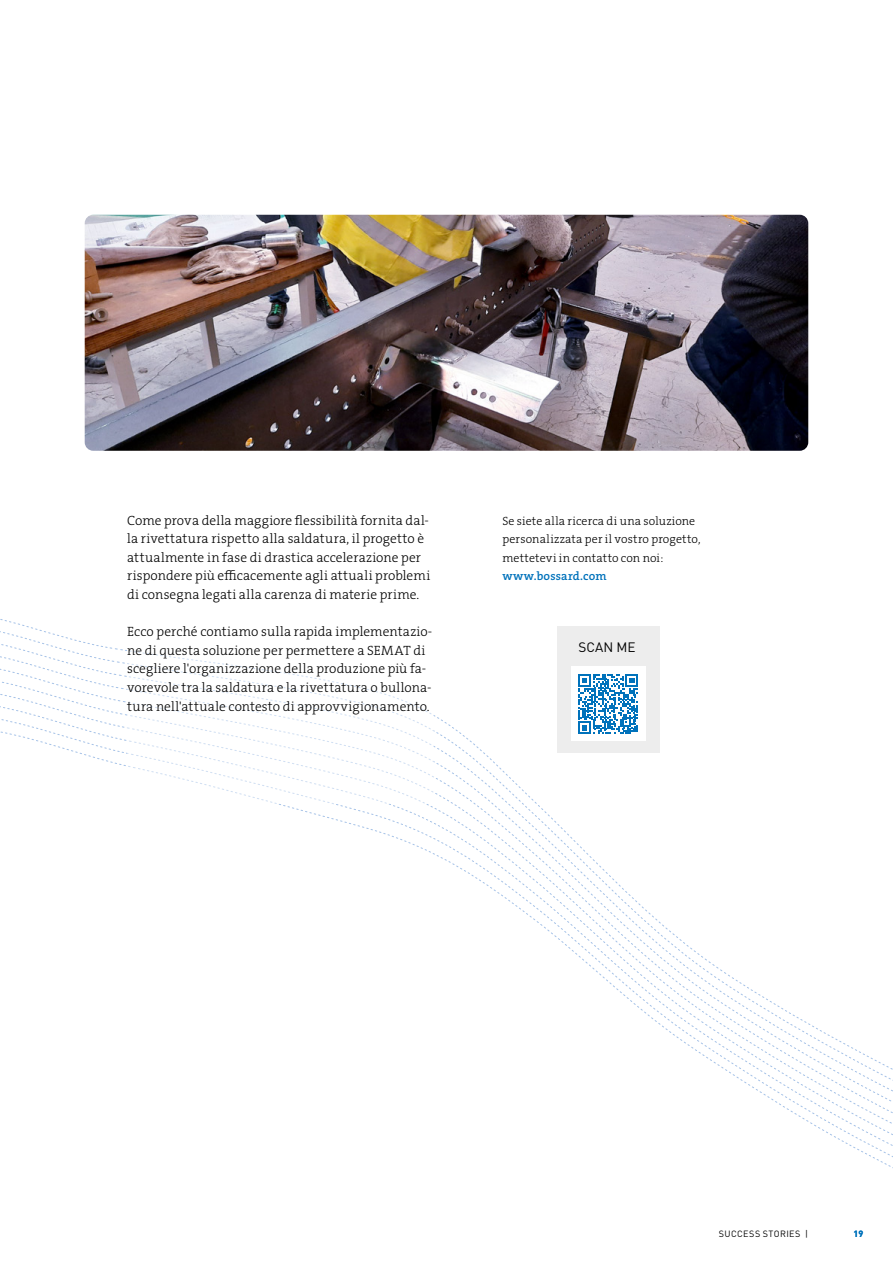
<style>
.page{position:relative;width:893px;height:1263px;background:#fff}
.page>*{position:absolute;margin:0;border:0;box-sizing:border-box;transform-origin:0 0}
.t1{font:13.5px/18.6px "The Serif HP3 Lig";letter-spacing:.01em;color:#000}
.t2{font:13.5px "DINOT";letter-spacing:.01em;color:#000}
.t3{font:12px/18.6px "The Serif HP3 Lig";letter-spacing:.01em;color:#000}
.t4{font:12px "The Serif HP6 Se Bld";letter-spacing:.015em;color:#0072bb}
.t5{font:9px "DINOT";letter-spacing:.04em;color:#000}
.t6{font:700 9px "DINOT";color:#0072bb}
</style>
<div class="page">
<img style="left:85px;top:215px;width:723px;height:236px">
<svg style="left:0;top:619px;width:893px;height:549px"></svg>
<div style="left:127px;top:497px;width:307px;height:307px;background:#fff"></div>
<p class="t1" style="left:127px;top:511px;width:305px">Come prova della maggiore flessibilità fornita dal&shy;la rivettatura rispetto alla saldatura, il progetto è attualmente in fase di drastica accelerazione per rispondere più efficacemente agli attuali problemi di consegna legati alla carenza di materie prime.</p>
<p class="t1" style="left:127px;top:622px;width:307px">Ecco perché contiamo sulla rapida implementazio&shy;ne di questa soluzione per permettere a SEMAT di scegliere l'organizzazione della produzione più fa&shy;vorevole tra la saldatura e la rivettatura o bullona&shy;tura nell'attuale contesto di approvvigionamento.</p>
<p class="t3" style="left:502px;top:511px;width:200px">Se siete alla ricerca di una soluzione personalizzata per il vostro progetto, mettetevi in contatto con noi:</p>
<p class="t4" style="left:502px;top:568px;width:106px">www.bossard.com</p>
<p class="t2" style="left:578px;top:638px;width:59px">SCAN ME</p>
<p class="t5" style="left:719px;top:1227px;width:91px">SUCCESS STORIES |</p>
<p class="t6" style="left:853px;top:1227px;width:11px">19</p>
</div>
